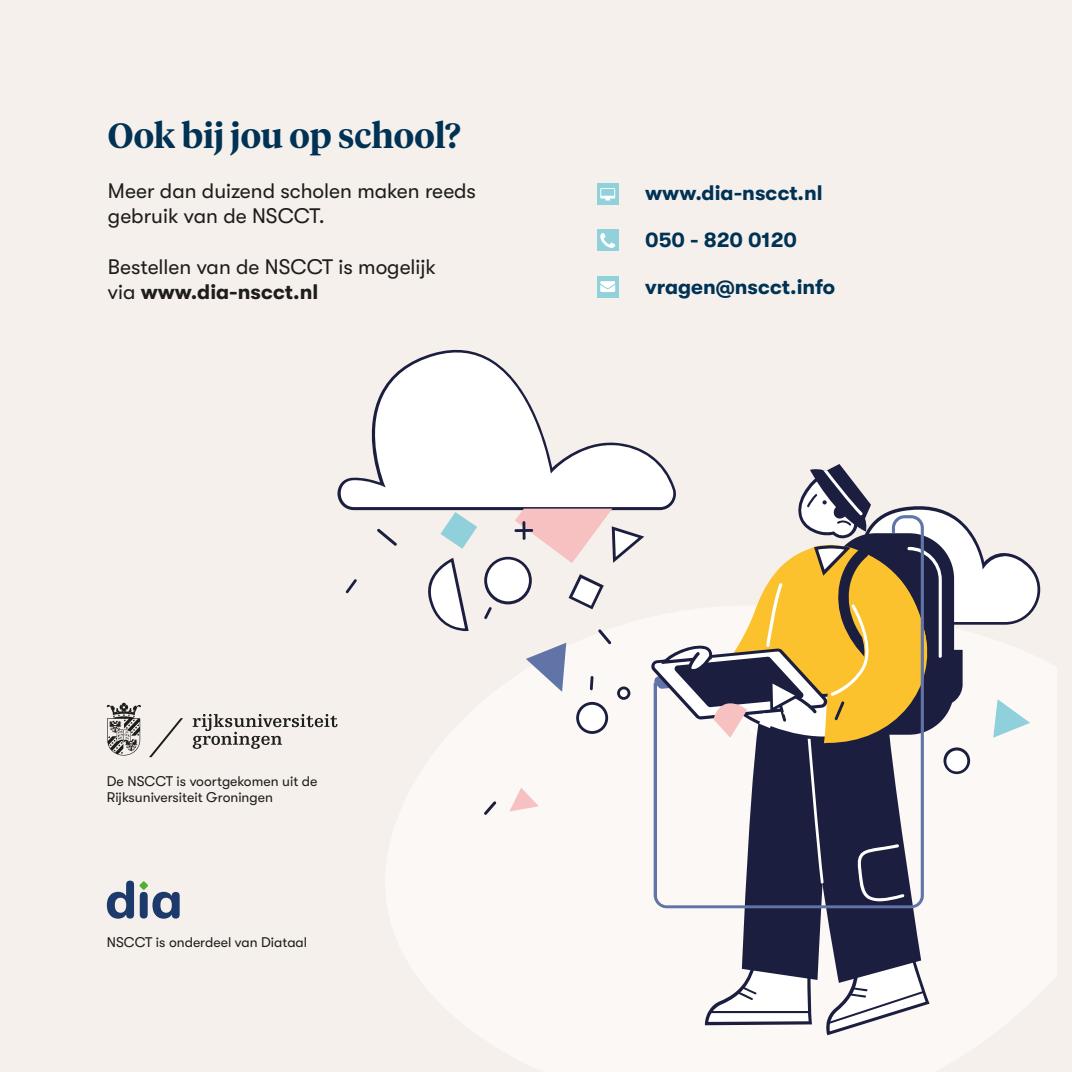
<style>
.page{position:relative;width:1072px;height:1072px;background:#fff}
.page>*{position:absolute;margin:0;border:0;box-sizing:border-box;transform-origin:0 0}
.t1{font:600 35px "Tiempos Headline";color:#003255}
.t2{font:21px "GT Walsheim";color:#1d1d1b}
.t3{font:700 21px "GT Walsheim";color:#003255}
.t4{font:700 21px "GT Walsheim";color:#1d1d1b}
.t5{font:14px/16.8px "GT Walsheim";color:#1d1d1b}
.s1{font-weight:400}
</style>
<div class="page">
<div style="left:0;top:0;width:1071px;height:1071px;background:#f5f0eb"></div>
<svg style="left:386px;top:618px;width:671px;height:453px;fill:#fbf8f6"></svg>
<svg style="left:337px;top:350px;width:324px;height:160px;fill:#fff"></svg>
<svg style="left:526px;top:642px;width:40px;height:50px"></svg>
<svg style="left:377px;top:528px;width:20px;height:17px"></svg>
<svg style="left:346px;top:579px;width:11px;height:14px"></svg>
<svg style="left:440px;top:512px;width:37px;height:37px"></svg>
<svg style="left:509px;top:787px;width:30px;height:24px"></svg>
<svg style="left:576px;top:702px;width:32px;height:32px"></svg>
<svg style="left:484px;top:801px;width:12px;height:13px"></svg>
<svg style="left:651px;top:464px;width:389px;height:571px"></svg>
<hr style="left:888px;top:813px;width:4px;height:13px;background:#1c1e3f;border-radius:2px">
<svg style="left:598px;top:629px;width:13px;height:15px"></svg>
<svg style="left:617px;top:686px;width:13px;height:14px"></svg>
<svg style="left:590px;top:676px;width:3px;height:14px"></svg>
<svg style="left:422px;top:557px;width:46px;height:75px"></svg>
<svg style="left:484px;top:508px;width:160px;height:111px"></svg>
<div style="left:597px;top:184px;width:21px;height:21px;background:#91d1db"></div>
<div style="left:597px;top:230px;width:21px;height:21px;background:#91d1db"></div>
<div style="left:597px;top:276px;width:21px;height:21px;background:#91d1db"></div>
<svg style="left:600px;top:188px;width:15px;height:12px"></svg>
<svg style="left:600px;top:233px;width:15px;height:15px"></svg>
<svg style="left:600px;top:281px;width:15px;height:11px"></svg>
<svg style="left:193px;top:714px;width:144px;height:35px"></svg>
<svg style="left:149px;top:718px;width:34px;height:39px"></svg>
<svg style="left:107px;top:702px;width:34px;height:53px"></svg>
<svg style="left:139px;top:881px;width:9px;height:9px"></svg>
<svg style="left:107px;top:880px;width:27px;height:38px"></svg>
<svg style="left:140px;top:891px;width:40px;height:27px"></svg>
<p class="t1" style="left:108px;top:111px;width:354px">Ook bij jou op school?</p>
<p class="t2" style="left:108px;top:179px;width:369px">Meer dan duizend scholen maken reeds</p>
<p class="t2" style="left:108px;top:204px;width:218px">gebruik van de NSCCT.</p>
<p class="t2" style="left:108px;top:255px;width:330px">Bestellen van de NSCCT is mogelijk</p>
<p class="t4" style="left:108px;top:280px;width:212px"><span class="s1">via</span> www.dia-nscct.nl</p>
<p class="t3" style="left:645px;top:181px;width:179px">www.dia-nscct.nl</p>
<p class="t3" style="left:645px;top:228px;width:153px">050 - 820 0120</p>
<p class="t3" style="left:645px;top:275px;width:192px">vragen@nscct.info</p>
<p class="t5" style="left:107px;top:772px;width:212px">De NSCCT is voortgekomen uit de<br>Rijksuniversiteit Groningen</p>
<p class="t5" style="left:107px;top:933px;width:202px">NSCCT is onderdeel van Diataal</p>
</div>
